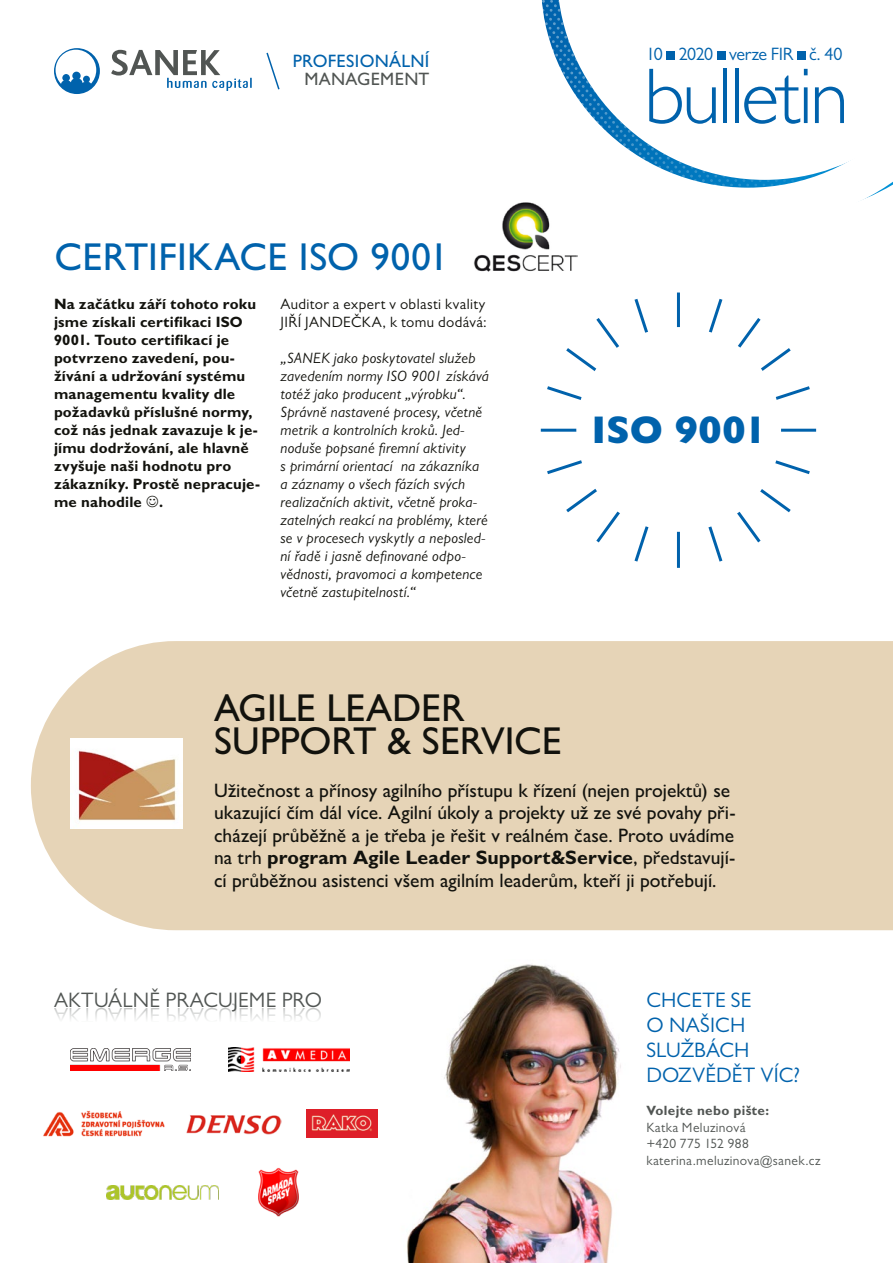
<style>
.page{position:relative;width:893px;height:1263px;background:#fff}
.page>*{position:absolute;margin:0;border:0;box-sizing:border-box;transform-origin:0 0}
.t1{font:300 79.5px "Gill Sans MT Pro";letter-spacing:-.035em;color:#0062ac}
.t2{font:500 39px/33px "Gill Sans MT Pro";letter-spacing:-.005em;color:#12120d}
.t3{font:500 39px "Gill Sans MT Pro";letter-spacing:.01em;color:#0062ac}
.t4{font:800 39px "Gill Sans MT Pro";color:#0062ac}
.t5{font:21px/25.2px "Gill Sans MT Pro";letter-spacing:.01em;color:#0062ac}
.t6{font:500 19.5px/22.5px "Gill Sans MT Pro";color:#12120d}
.t7{font:18px "Gill Sans MT Pro";letter-spacing:-.025em;color:#0062ac}
.t8{font:500 18px "Gill Sans MT Pro";letter-spacing:.015em;color:#0062ac}
.t9{font:500 18px "Gill Sans MT Pro";letter-spacing:.015em;color:#515553}
.t10{font:italic 15px/18px "Gill Sans MT Pro";letter-spacing:.015em;color:#12120d}
.t11{font:700 15px/18px "Gill Sans MT Pro";letter-spacing:.01em;color:#12120d}
.t12{font:15px/18px "Gill Sans MT Pro";letter-spacing:.025em;color:#12120d}
.t13{font:13.5px/16.5px "Gill Sans MT Pro";letter-spacing:.025em;color:#515553}
.t14{font:700 13.5px "Gill Sans MT Pro";letter-spacing:.02em;color:#515553}
.s1{font-weight:700}
</style>
<div class="page">
<div style="left:31px;top:641px;width:862px;height:289px;background:#e6d4b7"></div>
<img style="left:407px;top:964px;width:214px;height:299px">
<svg style="left:54px;top:48px;width:46px;height:46px"></svg>
<svg style="left:111px;top:50px;width:141px;height:41px"></svg>
<svg style="left:266px;top:52px;width:14px;height:38px"></svg>
<svg style="left:541px;top:0;width:352px;height:200px"></svg>
<div style="left:667px;top:51px;width:8px;height:9px;background:#0062ac"></div>
<div style="left:717px;top:51px;width:8px;height:9px;background:#0062ac"></div>
<div style="left:797px;top:51px;width:8px;height:9px;background:#0062ac"></div>
<img style="left:71px;top:739px;width:112px;height:89px">
<img style="left:70px;top:1048px;width:121px;height:22px">
<img style="left:228px;top:1047px;width:121px;height:24px">
<img style="left:186px;top:1115px;width:95px;height:20px">
<img style="left:43px;top:1110px;width:122px;height:27px">
<img style="left:307px;top:1109px;width:71px;height:29px">
<img style="left:106px;top:1185px;width:113px;height:14px">
<img style="left:258px;top:1167px;width:41px;height:50px">
<img style="left:473px;top:188px;width:105px;height:84px">
<hr style="left:677px;top:292px;width:3px;height:138px;background:#0062ac">
<hr style="left:677px;top:430px;width:3px;height:138px;background:#0062ac">
<svg style="left:540px;top:298px;width:277px;height:264px"></svg>
<div style="left:576px;top:327px;width:205px;height:205px;background:#fff;border-radius:50%"></div>
<p class="t7" style="left:646px;top:43px;width:198px">10 2020 verze FIR č. 40</p>
<p class="t8" style="left:293px;top:50px;width:138px">PROFESIONÁLNÍ</p>
<p class="t9" style="left:304px;top:68px;width:127px">MANAGEMENT</p>
<h1 class="t1" style="left:644px;top:49px;width:206px">bulletin</h1>
<h2 class="t3" style="left:55px;top:234px;width:396px">CERTIFIKACE ISO 9001</h2>
<p class="t11" style="left:54px;top:295px;width:208px">Na začátku září tohoto roku jsme získali certifikaci ISO<br>9001. Touto certifikací je potvrzeno zavedení, pou&shy;žívání a udržování systému managementu kvality dle požadavků příslušné normy, což nás jednak zavazuje k je&shy;jímu dodržování, ale hlavně zvyšuje naši hodnotu pro zákazníky. Prostě nepracuje&shy;me nahodile .</p>
<p class="t12" style="left:280px;top:295px;width:208px">Auditor a expert v oblasti kvality<br>JIŘÍ JANDEČKA, k tomu dodává:</p>
<p class="t10" style="left:280px;top:349px;width:210px">„SANEK jako poskytovatel služeb zavedením normy ISO 9001 získává totéž jako producent „výrobku“.<br>Správně nastavené procesy, včetně metrik a kontrolních kroků. Jed&shy;noduše popsané firemní aktivity<br>s primární orientací na zákazníka a záznamy o všech fázích svých realizačních aktivit, včetně proka&shy;zatelných reakcí na problémy, které se v procesech vyskytly a neposled&shy;ní řadě i jasně definované odpo&shy;vědnosti, pravomoci a kompetence včetně zastupitelností.“</p>
<h2 class="t4" style="left:591px;top:406px;width:177px">ISO 9001</h2>
<h2 class="t2" style="left:214px;top:691px;width:350px">AGILE LEADER<br>SUPPORT &amp; SERVICE</h2>
<p class="t6" style="left:214px;top:779px;width:523px">Užitečnost a přínosy agilního přístupu k řízení (nejen projektů) se ukazující čím dál více. Agilní úkoly a projekty už ze své povahy při&shy;cházejí průběžně a je třeba je řešit v reálném čase. Proto uvádíme na trh <span class="s1">program Agile Leader Support&amp;Service</span>, představují&shy;cí průběžnou asistenci všem agilním leaderům, kteří ji potřebují.</p>
<h3 class="t5" style="left:646px;top:987px;width:155px">CHCETE SE<br>O NAŠICH<br>SLUŽBÁCH<br>DOZVĚDĚT VÍC?</h3>
<p class="t14" style="left:646px;top:1102px;width:124px">Volejte nebo pište:</p>
<p class="t13" style="left:646px;top:1119px;width:176px">Katka Meluzinová<br>+420 775 152 988 katerina.meluzinova@sanek.cz</p>
</div>
